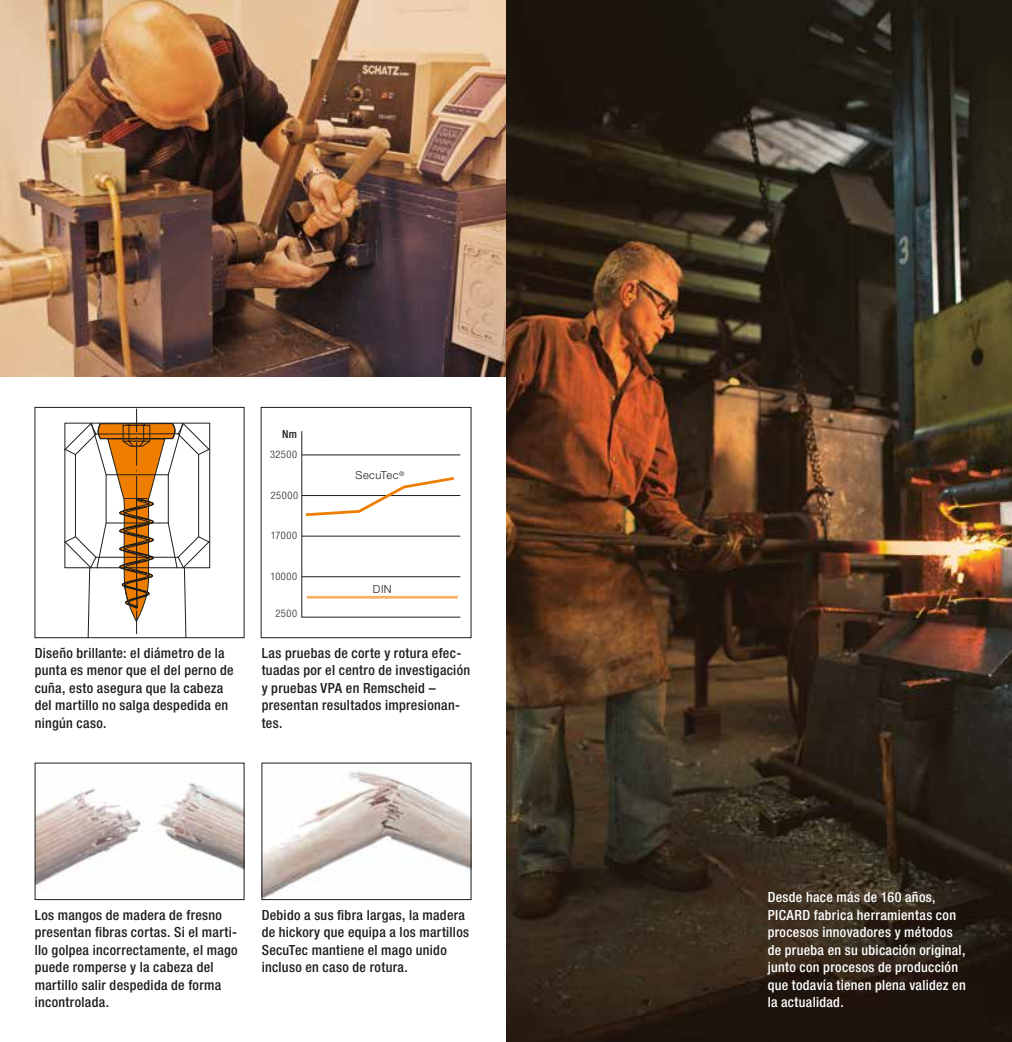
<style>
.page{position:relative;width:1012px;height:1042px;background:#fff}
.page>*{position:absolute;margin:0;border:0;box-sizing:border-box;transform-origin:0 0}
.t1{font:500 condensed 14px/17.5px "Helvetica Neue LT Pro";letter-spacing:.025em;color:#1d1d1b}
.t2{font:500 condensed 14px/17.5px "Helvetica Neue LT Pro";letter-spacing:.025em;color:#fff}
.t3{font:300 11.03px "Helvetica Neue LT Pro";letter-spacing:.04em;color:#1d1d1b}
.t4{font:500 condensed 11.03px "Helvetica Neue LT Pro";color:#1d1d1b}
.t5{font:300 condensed 10.33px "Helvetica Neue LT Pro";letter-spacing:.055em;color:#1d1d1b}
</style>
<div class="page">
<img style="left:0;top:0;width:506px;height:376px">
<img style="left:37px;top:783px;width:205px;height:106px">
<div style="left:35px;top:763px;width:209px;height:137px;border:1px solid #1d1d1b"></div>
<img style="left:264px;top:771px;width:205px;height:127px">
<div style="left:262px;top:763px;width:209px;height:137px;border:1px solid #1d1d1b"></div>
<svg style="left:301px;top:431px;width:160px;height:187px"></svg>
<hr style="left:307px;top:596px;width:151px;height:2px;background:#ef7d00">
<div style="left:261px;top:407px;width:210px;height:231px;border:1px solid #1d1d1b"></div>
<svg style="left:64px;top:409px;width:146px;height:227px"></svg>
<div style="left:35px;top:407px;width:209px;height:231px;border:1px solid #1d1d1b"></div>
<img style="left:506px;top:0;width:506px;height:1042px">
<p class="t4" style="left:282px;top:427px;width:16px">Nm</p>
<p class="t5" style="left:270px;top:448px;width:28px">32500</p>
<p class="t5" style="left:271px;top:489px;width:29px">25000</p>
<p class="t5" style="left:271px;top:529px;width:28px">17000</p>
<p class="t5" style="left:270px;top:570px;width:28px">10000</p>
<p class="t5" style="left:276px;top:607px;width:23px">2500</p>
<p class="t3" style="left:356px;top:469px;width:50px">SecuTec<sup>®</sup></p>
<p class="t3" style="left:373px;top:582px;width:20px">DIN</p>
<p class="t1" style="left:35px;top:644px;width:201px">Diseño brillante: el diámetro de la punta es menor que el del perno de cuña, esto asegura que la cabeza del martillo no salga despedida en ningún caso.</p>
<p class="t1" style="left:262px;top:644px;width:210px">Las pruebas de corte y rotura efec&shy;tuadas por el centro de investigación y pruebas VPA en Remscheid – presentan resultados impresionan&shy;tes.</p>
<p class="t1" style="left:35px;top:906px;width:205px">Los mangos de madera de fresno presentan fibras cortas. Si el marti&shy;llo golpea incorrectamente, el mago puede romperse y la cabeza del martillo salir despedida de forma incontrolada.</p>
<p class="t1" style="left:262px;top:906px;width:209px">Debido a sus fibra largas, la madera de hickory que equipa a los martillos<br>SecuTec mantiene el mago unido incluso en caso de rotura.</p>
<p class="t2" style="left:768px;top:888px;width:200px">Desde hace más de 160 años,<br>PICARD fabrica herramientas con procesos innovadores y métodos de prueba en su ubicación original, junto con procesos de producción que todavía tienen plena validez en la actualidad.</p>
</div>
